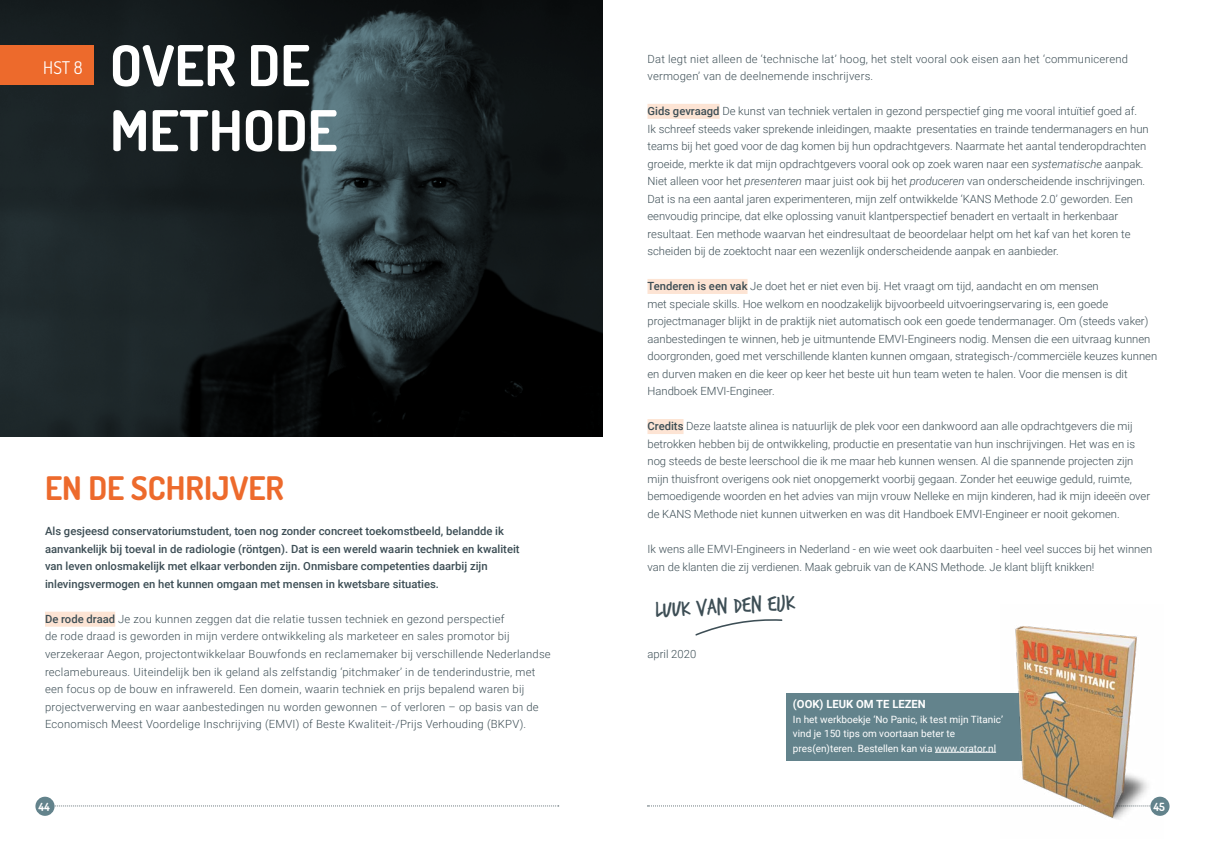
<style>
.page{position:relative;width:1205px;height:851px;background:#fff}
.page>*{position:absolute;margin:0;border:0;box-sizing:border-box;transform-origin:0 0}
.t1{font:700 56.25px/65px "Dosis";color:#fff}
.t2{font:700 32.5px "Dosis";color:#ed6a2c}
.t3{font:23.75px "Trash Hand";color:#3d4e55}
.t4{font:17.5px "Dosis";color:#fff}
.t5{font:300 11.25px/17.5px "Roboto";color:#3d4e55}
.t6{font:300 11.25px/17.5px "Roboto";letter-spacing:.02em;color:#3d4e55}
.t7{font:500 11.25px/17.5px "Roboto";color:#3d4e55}
.t8{font:700 11.25px "Roboto";color:#fff}
.t9{font:700 11.25px "Dosis";color:#fff}
.t10{font:10px/14.4px "Roboto";color:#fff}
.s1{font-weight:500}
.s2{font-style:italic}
</style>
<div class="page">
<div style="left:647px;top:104px;width:72px;height:15px;background:#fde4d4"></div>
<div style="left:647px;top:279px;width:100px;height:15px;background:#fde4d4"></div>
<div style="left:647px;top:419px;width:36px;height:15px;background:#fde4d4"></div>
<svg style="left:647px;top:805px;width:353px;height:1px"></svg>
<div style="left:1150px;top:796px;width:19px;height:19px;background:#63838c;border-radius:50%"></div>
<img style="left:0;top:0;width:602px;height:436px">
<div style="left:0;top:45px;width:93px;height:39px;background:#ed6a2c"></div>
<div style="left:45px;top:611px;width:70px;height:15px;background:#fde4d4"></div>
<svg style="left:55px;top:805px;width:504px;height:1px"></svg>
<div style="left:35px;top:796px;width:20px;height:19px;background:#63838c;border-radius:50%"></div>
<svg style="left:695px;top:619px;width:87px;height:16px"></svg>
<div style="left:786px;top:692px;width:250px;height:26px;background:#63838c"></div>
<div style="left:786px;top:708px;width:250px;height:24px;background:#63838c"></div>
<div style="left:786px;top:722px;width:250px;height:39px;background:#63838c"></div>
<hr style="left:935px;top:751px;width:61px;height:1px;background:#fff">
<img style="left:1000px;top:626px;width:163px;height:193px">
<h3 class="t4" style="left:43px;top:56px;width:41px">HST 8</h3>
<h1 class="t1" style="left:110px;top:32px;width:229px">OVER DE<br>METHODE</h1>
<h2 class="t2" style="left:45px;top:467px;width:241px">EN DE SCHRIJVER</h2>
<p class="t7" style="left:45px;top:522px;width:476px">Als gesjeesd conservatoriumstudent, toen nog zonder concreet toekomstbeeld, belandde ik aanvankelijk bij toeval in de radiologie (röntgen). Dat is een wereld waarin techniek en kwaliteit van leven onlosmakelijk met elkaar verbonden zijn. Onmisbare competenties daarbij zijn inlevingsvermogen en het kunnen omgaan met mensen in kwetsbare situaties.</p>
<p class="t6" style="left:45px;top:609px;width:507px"><span class="s1">De rode draad</span> Je zou kunnen zeggen dat die relatie tussen techniek en gezond perspectief<br>de rode draad is geworden in mijn verdere ontwikkeling als marketeer en sales promotor bij verzekeraar Aegon, projectontwikkelaar Bouwfonds en reclamemaker bij verschillende Nederlandse reclamebureaus. Uiteindelijk ben ik geland als zelfstandig ‘pitchmaker’ in de tenderindustrie, met een focus op de bouw en infrawereld. Een domein, waarin techniek en prijs bepalend waren bij projectverwerving en waar aanbestedingen nu worden gewonnen – of verloren – op basis van de Economisch Meest Voordelige Inschrijving (EMVI) of Beste Kwaliteit-/Prijs Verhouding (BKPV).</p>
<p class="t9" style="left:38px;top:799px;width:13px">44</p>
<p class="t6" style="left:647px;top:49px;width:482px">Dat legt niet alleen de ‘technische lat’ hoog, het stelt vooral ook eisen aan het ‘communicerend vermogen’ van de deelnemende inschrijvers.</p>
<p class="t5" style="left:647px;top:102px;width:503px"><span class="s1">Gids gevraagd</span> De kunst van techniek vertalen in gezond perspectief ging me vooral intuïtief goed af.<br>Ik schreef steeds vaker sprekende inleidingen, maakte presentaties en trainde tendermanagers en hun teams bij het goed voor de dag komen bij hun opdrachtgevers. Naarmate het aantal tenderopdrachten groeide, merkte ik dat mijn opdrachtgevers vooral ook op zoek waren naar een <span class="s2">systematische</span> aanpak.<br>Niet alleen voor het <span class="s2">presenteren</span> maar juist ook bij het <span class="s2">produceren</span> van onderscheidende inschrijvingen.<br>Dat is na een aantal jaren experimenteren, mijn zelf ontwikkelde ‘KANS Methode 2.0’ geworden. Een eenvoudig principe, dat elke oplossing vanuit klantperspectief benadert en vertaalt in herkenbaar resultaat. Een methode waarvan het eindresultaat de beoordelaar helpt om het kaf van het koren te scheiden bij de zoektocht naar een wezenlijk onderscheidende aanpak en aanbieder.</p>
<p class="t5" style="left:647px;top:277px;width:511px"><span class="s1">Tenderen is een vak</span> Je doet het er niet even bij. Het vraagt om tijd, aandacht en om mensen<br>met speciale skills. Hoe welkom en noodzakelijk bijvoorbeeld uitvoeringservaring is, een goede projectmanager blijkt in de praktijk niet automatisch ook een goede tendermanager. Om (steeds vaker) aanbestedingen te winnen, heb je uitmuntende EMVI-Engineers nodig. Mensen die een uitvraag kunnen doorgronden, goed met verschillende klanten kunnen omgaan, strategisch-/commerciële keuzes kunnen en durven maken en die keer op keer het beste uit hun team weten te halen. Voor die mensen is dit Handboek EMVI-Engineer.</p>
<p class="t5" style="left:647px;top:417px;width:504px"><span class="s1">Credits</span> Deze laatste alinea is natuurlijk de plek voor een dankwoord aan alle opdrachtgevers die mij betrokken hebben bij de ontwikkeling, productie en presentatie van hun inschrijvingen. Het was en is nog steeds de beste leerschool die ik me maar heb kunnen wensen. Al die spannende projecten zijn mijn thuisfront overigens ook niet onopgemerkt voorbij gegaan. Zonder het eeuwige geduld, ruimte, bemoedigende woorden en het advies van mijn vrouw Nelleke en mijn kinderen, had ik mijn ideeën over de KANS Methode niet kunnen uitwerken en was dit Handboek EMVI-Engineer er nooit gekomen.</p>
<p class="t5" style="left:647px;top:539px;width:506px">Ik wens alle EMVI-Engineers in Nederland - en wie weet ook daarbuiten - heel veel succes bij het winnen van de klanten die zij verdienen. Maak gebruik van de KANS Methode. Je klant blijft knikken!</p>
<h3 class="t3" style="left:655px;top:598px;width:141px;rotate:-3deg">Luuk van den Eijk</h3>
<p class="t5" style="left:647px;top:644px;width:50px">april 2020</p>
<p class="t8" style="left:793px;top:696px;width:134px">(OOK) LEUK OM TE LEZEN</p>
<p class="t10" style="left:793px;top:711px;width:212px">In het werkboekje ‘No Panic, ik test mijn Titanic’ vind je 150 tips om voortaan beter te pres(en)teren. Bestellen kan via www.orator.nl</p>
<p class="t9" style="left:1153px;top:799px;width:13px">45</p>
</div>
